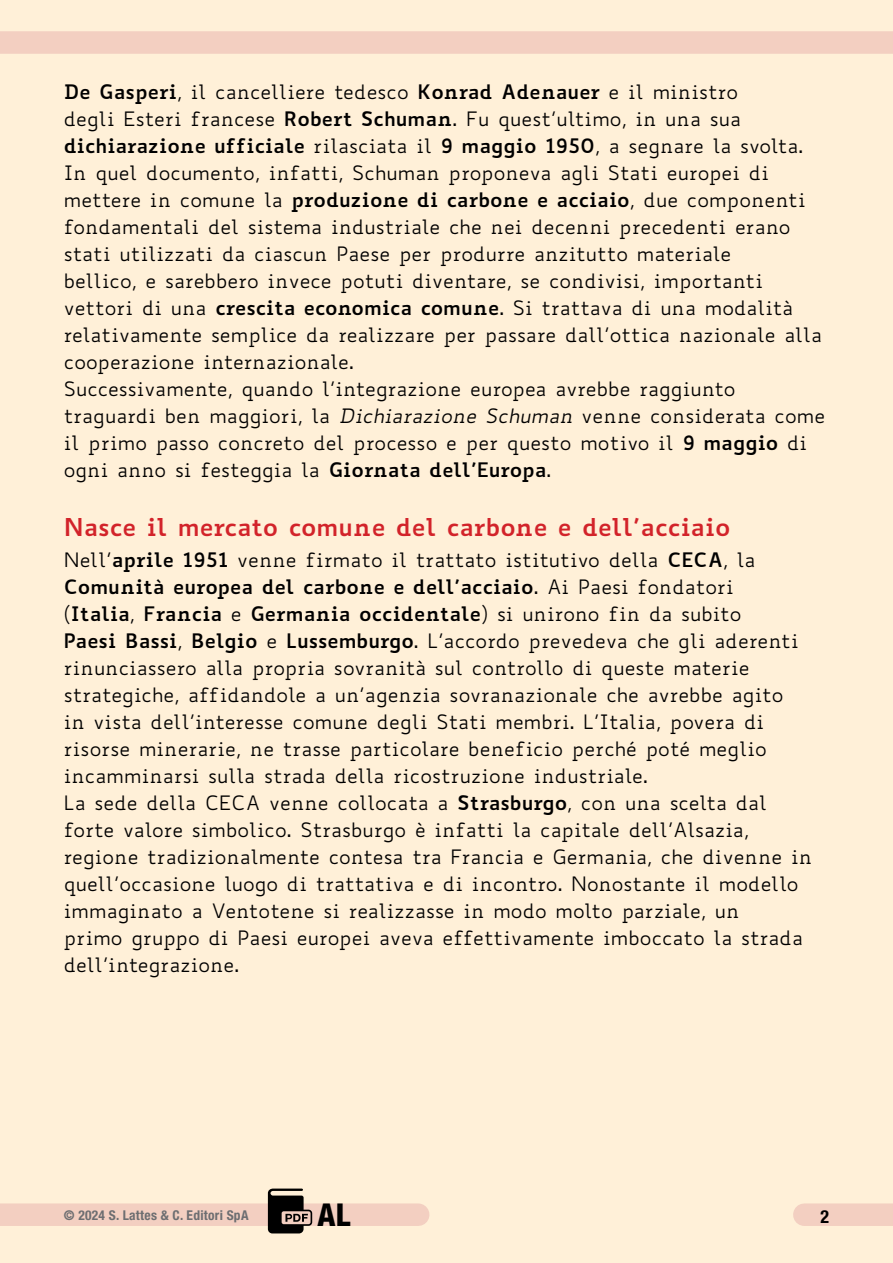
<style>
.page{position:relative;width:893px;height:1263px;background:#fff0d8}
.page>*{position:absolute;margin:0;border:0;box-sizing:border-box;transform-origin:0 0}
.t1{font:800 condensed 31.5px "Helvetica Neue LT Std";color:#000}
.t2{font:700 24px "Biancoenero";color:#d2232a}
.t3{font:19.5px/27px "Biancoenero";color:#000}
.t4{font:700 condensed 18px "Helvetica Neue LT Std";color:#000}
.t5{font:700 condensed 13.5px "Helvetica Neue LT Std";letter-spacing:.02em;color:#6d6e71}
.s1{font-weight:700}
.s2{font-style:italic}
</style>
<div class="page">
<div style="left:0;top:1203px;width:418px;height:23px;background:#f3cfc1"></div>
<div style="left:0;top:31px;width:893px;height:23px;background:#f3cfc1"></div>
<div style="left:804px;top:1203px;width:89px;height:23px;background:#f3cfc1"></div>
<svg style="left:268px;top:1188px;width:44px;height:45px"></svg>
<p class="t3" style="left:64px;top:78px;width:763px"><span class="s1">De Gasperi</span>, il cancelliere tedesco <span class="s1">Konrad Adenauer</span> e il ministro<br>degli Esteri francese <span class="s1">Robert Schuman</span>. Fu quest’ultimo, in una sua <span class="s1">dichiarazione ufficiale</span> rilasciata il <span class="s1">9 maggio 1950</span>, a segnare la svolta.<br>In quel documento, infatti, Schuman proponeva agli Stati europei di mettere in comune la <span class="s1">produzione di carbone e acciaio</span>, due componenti fondamentali del sistema industriale che nei decenni precedenti erano stati utilizzati da ciascun Paese per produrre anzitutto materiale<br>bellico, e sarebbero invece potuti diventare, se condivisi, importanti vettori di una <span class="s1">crescita economica comune</span>. Si trattava di una modalità relativamente semplice da realizzare per passare dall’ottica nazionale alla cooperazione internazionale.<br>Successivamente, quando l’integrazione europea avrebbe raggiunto traguardi ben maggiori, la <span class="s2">Dichiarazione Schuman</span> venne considerata come il primo passo concreto del processo e per questo motivo il <span class="s1">9 maggio</span> di ogni anno si festeggia la <span class="s1">Giornata dell’Europa</span>.</p>
<p class="t2" style="left:64px;top:506px;width:668px">Nasce il mercato comune del carbone e dell’acciaio</p>
<p class="t3" style="left:64px;top:546px;width:750px">Nell’<span class="s1">aprile 1951</span> venne firmato il trattato istitutivo della <span class="s1">CECA</span>, la <span class="s1">Comunità europea del carbone e dell’acciaio</span>. Ai Paesi fondatori<br>(<span class="s1">Italia</span>, <span class="s1">Francia</span> e <span class="s1">Germania occidentale</span>) si unirono fin da subito<br><span class="s1">Paesi Bassi</span>, <span class="s1">Belgio</span> e <span class="s1">Lussemburgo</span>. L’accordo prevedeva che gli aderenti rinunciassero alla propria sovranità sul controllo di queste materie strategiche, affidandole a un’agenzia sovranazionale che avrebbe agito<br>in vista dell’interesse comune degli Stati membri. L’Italia, povera di risorse minerarie, ne trasse particolare beneficio perché poté meglio incamminarsi sulla strada della ricostruzione industriale.<br>La sede della CECA venne collocata a <span class="s1">Strasburgo</span>, con una scelta dal forte valore simbolico. Strasburgo è infatti la capitale dell’Alsazia, regione tradizionalmente contesa tra Francia e Germania, che divenne in quell’occasione luogo di trattativa e di incontro. Nonostante il modello immaginato a Ventotene si realizzasse in modo molto parziale, un<br>primo gruppo di Paesi europei aveva effettivamente imboccato la strada dell’integrazione.</p>
<p class="t5" style="left:64px;top:1206px;width:186px">© 2024 S. Lattes &amp; C. Editori SpA</p>
<h1 class="t1" style="left:318px;top:1195px;width:34px">AL</h1>
<p class="t4" style="left:820px;top:1206px;width:10px">2</p>
</div>
